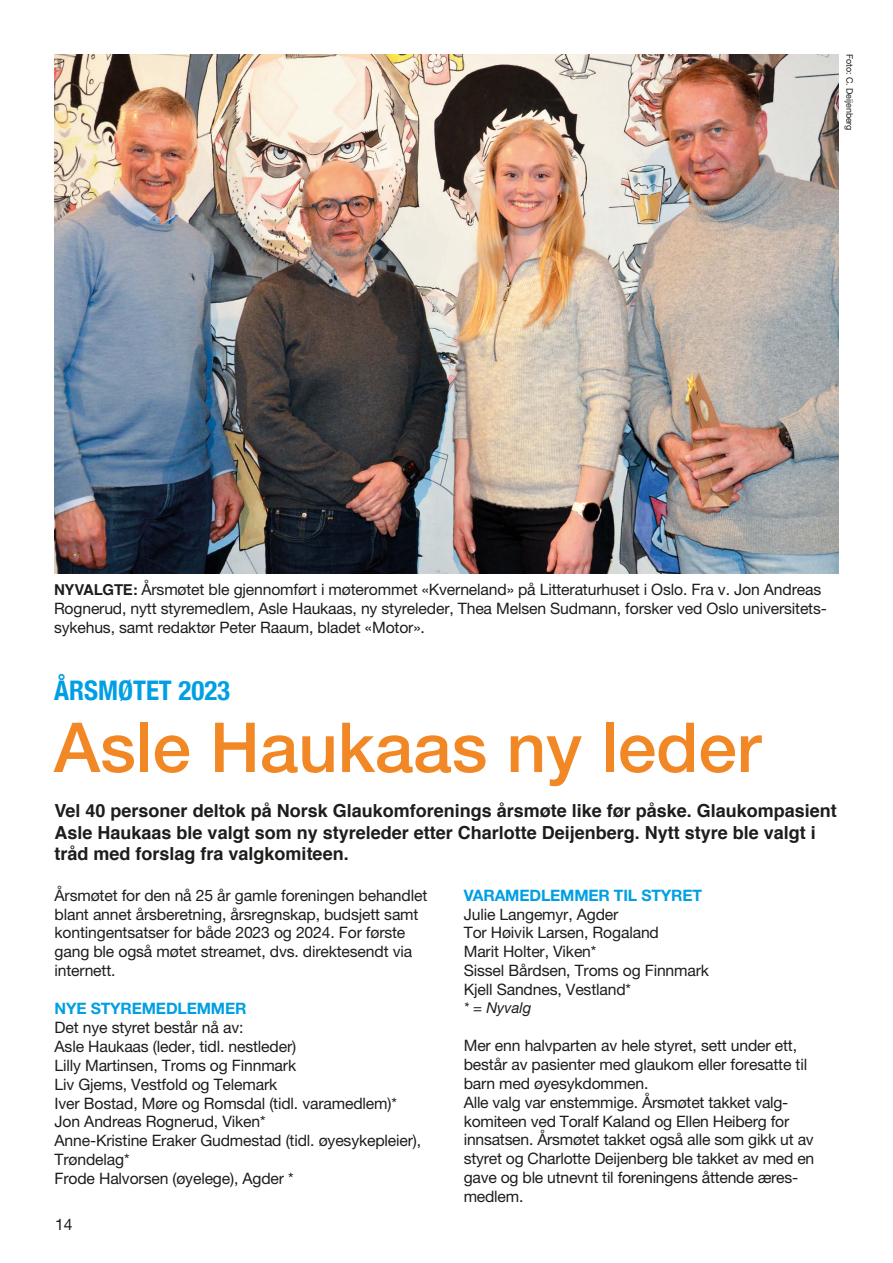
<style>
.page{position:relative;width:893px;height:1263px;background:#fff}
.page>*{position:absolute;margin:0;border:0;box-sizing:border-box;transform-origin:0 0}
.Tittel{font:500 69px "Helvetica Neue LT Std";color:#f18825}
.t1{font:700 condensed 27px "Helvetica Neue";color:#009fe3}
.Ingress{font:700 18px/21.6px "Helvetica";color:#1d1d1b}
.Brødtekst_uten_innry{font:15.75px/18.9px "Helvetica Neue LT Pro";letter-spacing:-.01em;color:#1d1d1b}
.Brødtekst_uten_innry-2{font:700 15.75px "Helvetica Neue LT Std";letter-spacing:-.01em;color:#009fe3}
.Kilder{font:italic 15px "Helvetica Neue LT Std";color:#1d1d1b}
.Fotokred{font:9px "Helvetica Neue LT Pro";letter-spacing:-.01em;color:#1d1d1b}
.s1{font-family:"Helvetica";font-weight:700;font-size:15px}
</style>
<div class="page">
<img style="left:54px;top:54px;width:785px;height:520px">
<p class="Fotokred" style="left:855px;top:54px;width:78px;rotate:90deg">Foto: C. Deijenberg</p>
<p class="Brødtekst_uten_innry" style="left:54px;top:580px;width:774px"><span class="s1">NYVALGTE:</span> Årsmøtet ble gjennomført i møterommet «Kverneland» på Litteraturhuset i Oslo. Fra v. Jon Andreas<br>Rognerud, nytt styremedlem, Asle Haukaas, ny styreleder, Thea Melsen Sudmann, forsker ved Oslo universitets&shy;sykehus, samt redaktør Peter Raaum, bladet «Motor».</p>
<p class="t1" style="left:54px;top:668px;width:178px">ÅRSMØTET 2023</p>
<p class="Tittel" style="left:54px;top:706px;width:708px">Asle Haukaas ny leder</p>
<p class="Ingress" style="left:55px;top:800px;width:784px">Vel 40 personer deltok på Norsk Glaukomforenings årsmøte like før påske. Glaukompasient<br>Asle Haukaas ble valgt som ny styreleder etter Charlotte Deijenberg. Nytt styre ble valgt i tråd med forslag fra valgkomiteen.</p>
<p class="Brødtekst_uten_innry" style="left:55px;top:885px;width:374px">Årsmøtet for den nå 25 år gamle foreningen behandlet blant annet årsberetning, årsregnskap, budsjett samt kontingentsatser for både 2023 og 2024. For første gang ble også møtet streamet, dvs. direktesendt via internett.</p>
<p class="Brødtekst_uten_innry-2" style="left:55px;top:999px;width:193px">NYE STYREMEDLEMMER</p>
<p class="Brødtekst_uten_innry" style="left:55px;top:1018px;width:190px">Det nye styret består nå av:</p>
<p class="Brødtekst_uten_innry" style="left:55px;top:1036px;width:243px">Asle Haukaas (leder, tidl. nestleder)</p>
<p class="Brødtekst_uten_innry" style="left:55px;top:1055px;width:243px">Lilly Martinsen, Troms og Finnmark</p>
<p class="Brødtekst_uten_innry" style="left:55px;top:1074px;width:224px">Liv Gjems, Vestfold og Telemark</p>
<p class="Brødtekst_uten_innry" style="left:55px;top:1093px;width:344px">Iver Bostad, Møre og Romsdal (tidl. varamedlem)*</p>
<p class="Brødtekst_uten_innry" style="left:55px;top:1112px;width:213px">Jon Andreas Rognerud, Viken*</p>
<p class="Brødtekst_uten_innry" style="left:55px;top:1131px;width:368px">Anne-Kristine Eraker Gudmestad (tidl. øyesykepleier),<br>Trøndelag*</p>
<p class="Brødtekst_uten_innry" style="left:55px;top:1169px;width:241px">Frode Halvorsen (øyelege), Agder *</p>
<p class="Brødtekst_uten_innry-2" style="left:464px;top:885px;width:240px">VARAMEDLEMMER TIL STYRET</p>
<p class="Brødtekst_uten_innry" style="left:464px;top:904px;width:156px">Julie Langemyr, Agder</p>
<p class="Brødtekst_uten_innry" style="left:464px;top:923px;width:197px">Tor Høivik Larsen, Rogaland</p>
<p class="Brødtekst_uten_innry" style="left:464px;top:942px;width:134px">Marit Holter, Viken*</p>
<p class="Brødtekst_uten_innry" style="left:464px;top:961px;width:247px">Sissel Bårdsen, Troms og Finnmark</p>
<p class="Brødtekst_uten_innry" style="left:464px;top:980px;width:169px">Kjell Sandnes, Vestland*</p>
<p class="Kilder" style="left:464px;top:999px;width:69px">* = Nyvalg</p>
<p class="Brødtekst_uten_innry" style="left:464px;top:1036px;width:345px">Mer enn halvparten av hele styret, sett under ett, består av pasienter med glaukom eller foresatte til barn med øyesykdommen.</p>
<p class="Brødtekst_uten_innry" style="left:464px;top:1092px;width:352px">Alle valg var enstemmige. Årsmøtet takket valg&shy;komiteen ved Toralf Kaland og Ellen Heiberg for innsatsen. Årsmøtet takket også alle som gikk ut av styret og Charlotte Deijenberg ble takket av med en gave og ble utnevnt til foreningens åttende æres&shy;medlem.</p>
<p class="Brødtekst_uten_innry" style="left:55px;top:1214px;width:19px">14</p>
</div>
